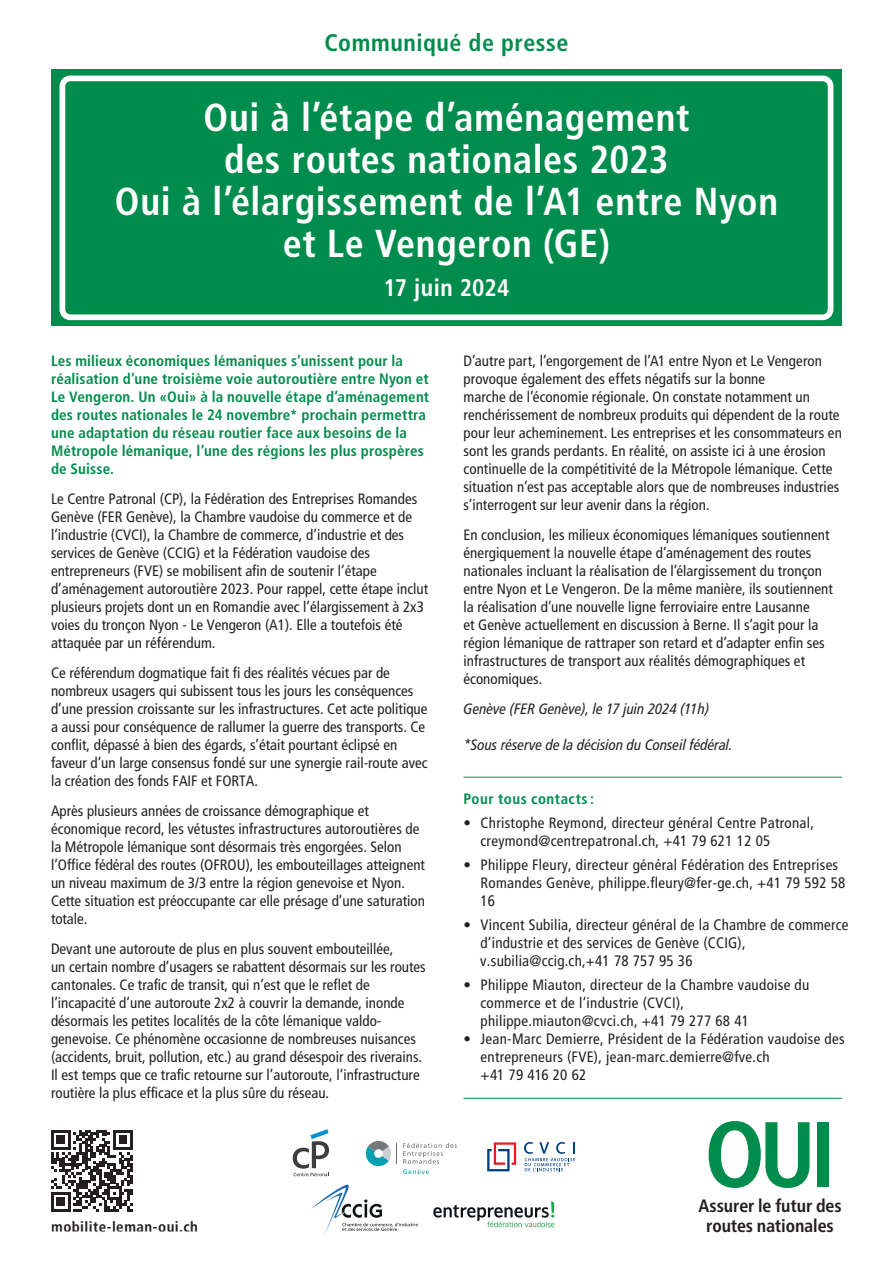
<style>
.page{position:relative;width:893px;height:1263px;background:#fff}
.page>*{position:absolute;margin:0;border:0;box-sizing:border-box;transform-origin:0 0}
.t1{font:700 condensed 92.55px "Frutiger Neue LT Pro";color:#008c4c}
.t2{font:700 condensed 39px/42px "Frutiger LT Pro";letter-spacing:.02em;color:#fff;text-align:center}
.t3{font:700 condensed 24px "Frutiger LT Pro";letter-spacing:.02em;color:#008c4c}
.t4{font:700 condensed 24px "Frutiger LT Pro";letter-spacing:.01em;color:#fff}
.t5{font:700 condensed 17.85px/19.8px "Frutiger Neue LT Pro";letter-spacing:-.005em;color:#231f20;text-align:center}
.t6{font:condensed 15px/18px "Frutiger LT Pro";color:#231f20}
.t7{font:condensed 15px/18px "Frutiger LT Pro";letter-spacing:.02em;color:#231f20}
.t8{font:700 condensed 15px/18px "Frutiger LT Pro";letter-spacing:.01em;color:#008c4c}
.t9{font:italic condensed 15px "Frutiger LT Pro";color:#231f20}
.t10{font:700 condensed 15px "Frutiger LT Pro";letter-spacing:.03em;color:#231f20}
.t11{font:700 condensed 15px "Frutiger LT Pro";letter-spacing:.03em;color:#008c4c}
</style>
<div class="page">
<div style="left:51px;top:69px;width:791px;height:257px;background:#008c4c"></div>
<div style="left:60px;top:76px;width:773px;height:244px;border:6px solid #fff;border-radius:8px"></div>
<hr style="left:463px;top:777px;width:379px;height:1px;background:#008c4c">
<hr style="left:463px;top:1098px;width:379px;height:1px;background:#008c4c">
<svg style="left:51px;top:1130px;width:82px;height:81px"></svg>
<svg style="left:293px;top:1129px;width:36px;height:47px"></svg>
<svg style="left:366px;top:1141px;width:25px;height:25px"></svg>
<svg style="left:403px;top:1143px;width:54px;height:31px"></svg>
<svg style="left:524px;top:1142px;width:51px;height:29px"></svg>
<svg style="left:487px;top:1142px;width:29px;height:29px"></svg>
<svg style="left:311px;top:1184px;width:107px;height:51px"></svg>
<svg style="left:433px;top:1201px;width:121px;height:26px"></svg>
<h3 class="t3" style="left:325px;top:28px;width:245px">Communiqué de presse</h3>
<h2 class="t2" style="left:115px;top:96px;width:665px">Oui à l’étape d’aménagement<br>des routes nationales 2023<br>Oui à l’élargissement de l’A1 entre Nyon et Le Vengeron (GE)</h2>
<h3 class="t4" style="left:384px;top:273px;width:127px">17 juin 2024</h3>
<p class="t8" style="left:51px;top:352px;width:380px">Les milieux économiques lémaniques s’unissent pour la réalisation d’une troisième voie autoroutière entre Nyon et Le Vengeron. Un «Oui» à la nouvelle étape d’aménagement des routes nationales le 24 novembre* prochain permettra une adaptation du réseau routier face aux besoins de la Métropole lémanique, l’une des régions les plus prospères de Suisse.</p>
<p class="t6" style="left:51px;top:490px;width:379px">Le Centre Patronal (CP), la Fédération des Entreprises Romandes Genève (FER Genève), la Chambre vaudoise du commerce et de l’industrie (CVCI), la Chambre de commerce, d’industrie et des services de Genève (CCIG) et la Fédération vaudoise des entrepreneurs (FVE) se mobilisent afin de soutenir l’étape d’aménagement autoroutière 2023. Pour rappel, cette étape inclut plusieurs projets dont un en Romandie avec l’élargissement à 2x3 voies du tronçon Nyon - Le Vengeron (A1). Elle a toutefois été attaquée par un référendum.</p>
<p class="t6" style="left:51px;top:664px;width:378px">Ce référendum dogmatique fait fi des réalités vécues par de nombreux usagers qui subissent tous les jours les conséquences d’une pression croissante sur les infrastructures. Cet acte politique a aussi pour conséquence de rallumer la guerre des transports. Ce conflit, dépassé à bien des égards, s’était pourtant éclipsé en faveur d’un large consensus fondé sur une synergie rail-route avec la création des fonds FAIF et FORTA.</p>
<p class="t6" style="left:51px;top:802px;width:375px">Après plusieurs années de croissance démographique et économique record, les vétustes infrastructures autoroutières de la Métropole lémanique sont désormais très engorgées. Selon l’Office fédéral des routes (OFROU), les embouteillages atteignent un niveau maximum de 3/3 entre la région genevoise et Nyon.<br>Cette situation est préoccupante car elle présage d’une saturation totale.</p>
<p class="t6" style="left:51px;top:940px;width:376px">Devant une autoroute de plus en plus souvent embouteillée,<br>un certain nombre d’usagers se rabattent désormais sur les routes cantonales. Ce trafic de transit, qui n’est que le reflet de l’incapacité d’une autoroute 2x2 à couvrir la demande, inonde désormais les petites localités de la côte lémanique valdo&shy;genevoise. Ce phénomène occasionne de nombreuses nuisances (accidents, bruit, pollution, etc.) au grand désespoir des riverains.<br>Il est temps que ce trafic retourne sur l’autoroute, l’infrastructure routière la plus efficace et la plus sûre du réseau.</p>
<p class="t10" style="left:51px;top:1218px;width:148px">mobilite-leman-oui.ch</p>
<p class="t6" style="left:463px;top:352px;width:380px">D’autre part, l’engorgement de l’A1 entre Nyon et Le Vengeron provoque également des effets négatifs sur la bonne<br>marche de l’économie régionale. On constate notamment un renchérissement de nombreux produits qui dépendent de la route pour leur acheminement. Les entreprises et les consommateurs en sont les grands perdants. En réalité, on assiste ici à une érosion continuelle de la compétitivité de la Métropole lémanique. Cette situation n’est pas acceptable alors que de nombreuses industries s’interrogent sur leur avenir dans la région.</p>
<p class="t6" style="left:463px;top:526px;width:371px">En conclusion, les milieux économiques lémaniques soutiennent énergiquement la nouvelle étape d’aménagement des routes nationales incluant la réalisation de l’élargissement du tronçon entre Nyon et Le Vengeron. De la même manière, ils soutiennent la réalisation d’une nouvelle ligne ferroviaire entre Lausanne<br>et Genève actuellement en discussion à Berne. Il s’agit pour la région lémanique de rattraper son retard et d’adapter enfin ses infrastructures de transport aux réalités démographiques et économiques.</p>
<p class="t9" style="left:463px;top:700px;width:247px">Genève (FER Genève), le 17 juin 2024 (11h)</p>
<p class="t9" style="left:463px;top:736px;width:271px">*Sous réserve de la décision du Conseil fédéral.</p>
<p class="t11" style="left:463px;top:790px;width:132px">Pour tous contacts :</p>
<p class="t7" style="left:480px;top:814px;width:335px;text-indent:-17px">• Christophe Reymond, directeur général Centre Patronal, creymond@centrepatronal.ch, +41 79 621 12 05</p>
<p class="t7" style="left:480px;top:856px;width:366px;text-indent:-17px">• Philippe Fleury, directeur général Fédération des Entreprises<br>Romandes Genève, philippe.fleury@fer-ge.ch, +41 79 592 58<br>16</p>
<p class="t6" style="left:480px;top:916px;width:370px;text-indent:-17px">• Vincent Subilia, directeur général de la Chambre de commerce d’industrie et des services de Genève (CCIG), v.subilia@ccig.ch,+41 78 757 95 36</p>
<p class="t7" style="left:480px;top:976px;width:330px;text-indent:-17px">• Philippe Miauton, directeur de la Chambre vaudoise du commerce et de l’industrie (CVCI), philippe.miauton@cvci.ch, +41 79 277 68 41</p>
<p class="t7" style="left:480px;top:1030px;width:366px;text-indent:-17px">• Jean-Marc Demierre, Président de la Fédération vaudoise des entrepreneurs (FVE), jean-marc.demierre@fve.ch<br>+41 79 416 20 62</p>
<h1 class="t1" style="left:705px;top:1100px;width:132px">OUI</h1>
<p class="t5" style="left:698px;top:1196px;width:145px">Assurer le futur des routes nationales</p>
</div>
